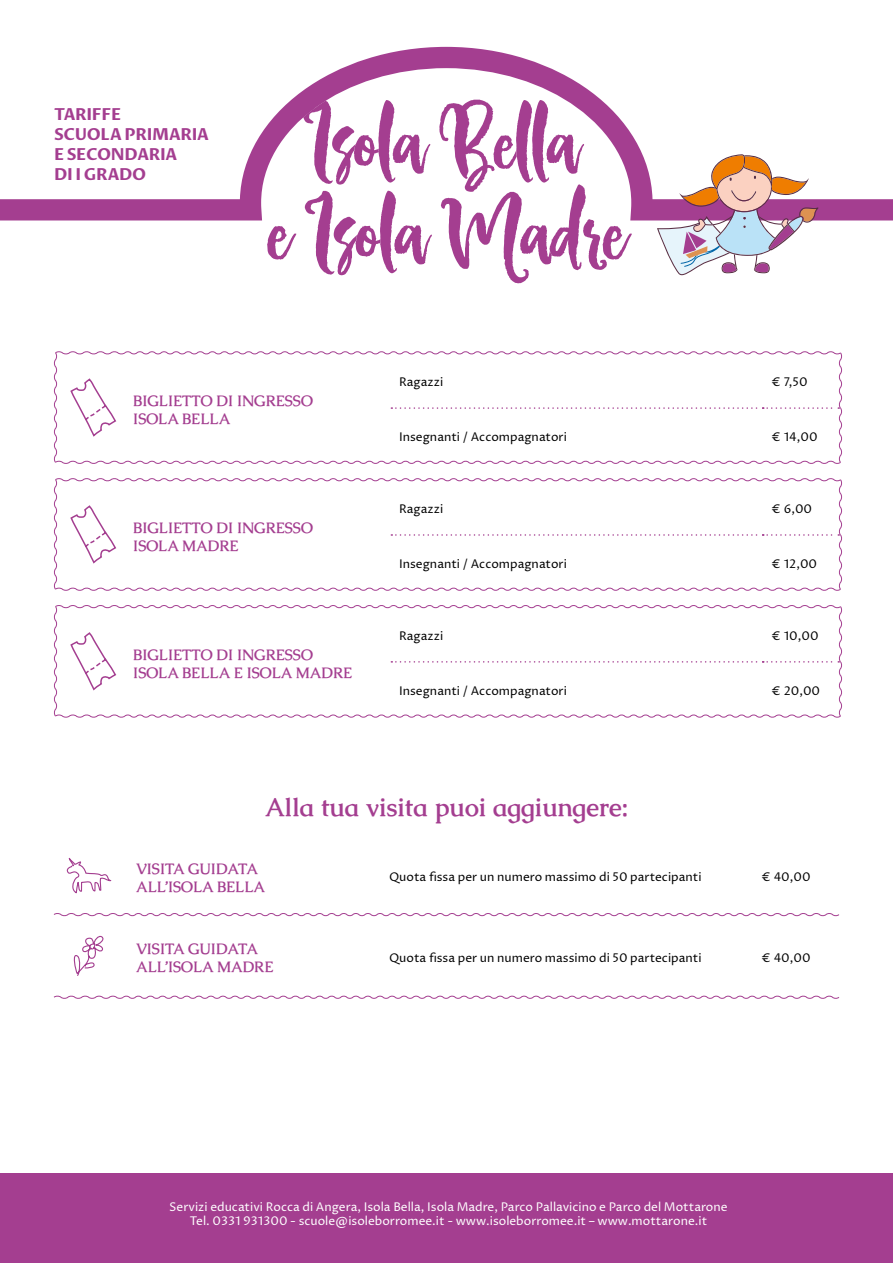
<style>
.page{position:relative;width:893px;height:1263px;background:#fff}
.page>*{position:absolute;margin:0;border:0;box-sizing:border-box;transform-origin:0 0}
.t1{font:700 25.5px "Caudex";color:#a43e90}
.t2{font:700 16.5px/19.8px "Proza Libre";letter-spacing:-.02em;color:#a43e90}
.t3{font:700 15px/18px "Caudex";color:#a43e90}
.t4{font:12px "Proza Libre";color:#000}
.t5{font:12px/14.4px "Proza Libre";color:#fff;text-align:center}
</style>
<div class="page">
<div style="left:0;top:1174px;width:893px;height:89px;background:#a43e90"></div>
<svg style="left:54px;top:351px;width:788px;height:113px"></svg>
<svg style="left:54px;top:478px;width:788px;height:113px"></svg>
<svg style="left:54px;top:605px;width:788px;height:113px"></svg>
<svg style="left:53px;top:913px;width:787px;height:4px"></svg>
<svg style="left:53px;top:995px;width:787px;height:4px"></svg>
<svg style="left:66px;top:857px;width:46px;height:37px"></svg>
<svg style="left:73px;top:935px;width:31px;height:41px"></svg>
<svg style="left:0;top:47px;width:893px;height:173px"></svg>
<svg style="left:303px;top:100px;width:127px;height:85px"></svg>
<svg style="left:267px;top:226px;width:29px;height:34px"></svg>
<svg style="left:305px;top:191px;width:127px;height:84px"></svg>
<svg style="left:439px;top:100px;width:193px;height:183px"></svg>
<svg style="left:657px;top:154px;width:162px;height:121px"></svg>
<h2 class="t2" style="left:54px;top:105px;width:156px">TARIFFE<br>SCUOLA PRIMARIA<br>E SECONDARIA<br>DI I GRADO</h2>
<p class="t3" style="left:133px;top:392px;width:181px">BIGLIETTO DI INGRESSO<br>ISOLA BELLA</p>
<p class="t3" style="left:133px;top:519px;width:181px">BIGLIETTO DI INGRESSO<br>ISOLA MADRE</p>
<p class="t3" style="left:133px;top:645px;width:220px">BIGLIETTO DI INGRESSO<br>ISOLA BELLA E ISOLA MADRE</p>
<p class="t4" style="left:399px;top:375px;width:46px">Ragazzi</p>
<p class="t4" style="left:771px;top:375px;width:38px">€ 7,50</p>
<p class="t4" style="left:399px;top:429px;width:169px">Insegnanti / Accompagnatori</p>
<p class="t4" style="left:771px;top:429px;width:48px">€ 14,00</p>
<p class="t4" style="left:399px;top:501px;width:46px">Ragazzi</p>
<p class="t4" style="left:771px;top:501px;width:42px">€ 6,00</p>
<p class="t4" style="left:399px;top:556px;width:169px">Insegnanti / Accompagnatori</p>
<p class="t4" style="left:771px;top:556px;width:47px">€ 12,00</p>
<p class="t4" style="left:399px;top:628px;width:46px">Ragazzi</p>
<p class="t4" style="left:771px;top:628px;width:49px">€ 10,00</p>
<p class="t4" style="left:399px;top:683px;width:169px">Insegnanti / Accompagnatori</p>
<p class="t4" style="left:771px;top:683px;width:51px">€ 20,00</p>
<h1 class="t1" style="left:265px;top:791px;width:364px">Alla tua visita puoi aggiungere:</h1>
<p class="t3" style="left:136px;top:860px;width:131px">VISITA GUIDATA<br>ALL’ISOLA BELLA</p>
<p class="t4" style="left:389px;top:870px;width:314px">Quota fissa per un numero massimo di 50 partecipanti</p>
<p class="t4" style="left:761px;top:870px;width:51px">€ 40,00</p>
<p class="t3" style="left:136px;top:940px;width:139px">VISITA GUIDATA<br>ALL’ISOLA MADRE</p>
<p class="t4" style="left:389px;top:950px;width:314px">Quota fissa per un numero massimo di 50 partecipanti</p>
<p class="t4" style="left:761px;top:950px;width:51px">€ 40,00</p>
<p class="t5" style="left:169px;top:1200px;width:560px">Servizi educativi Rocca di Angera, Isola Bella, Isola Madre, Parco Pallavicino e Parco del Mottarone<br>Tel. 0331 931300 - scuole@isoleborromee.it - www.isoleborromee.it – www.mottarone.it</p>
</div>
